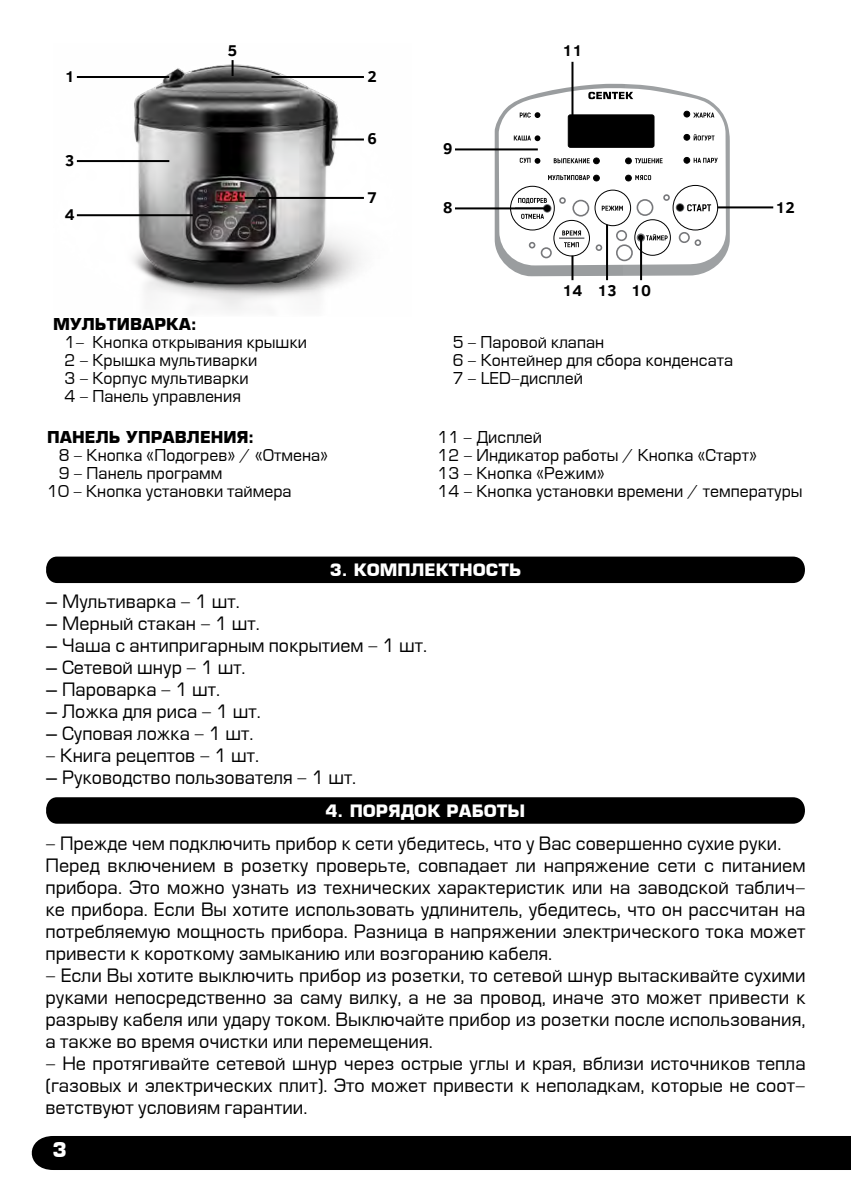
<style>
.page{position:relative;width:851px;height:1191px;background:#fff}
.page>*{position:absolute;margin:0;border:0;box-sizing:border-box;transform-origin:0 0}
.t1{font:700 20px "Europe";color:#fff}
.t2{font:18px/22px "Europe";color:#000;text-align:justify}
.t3{font:700 16.6px "Europe";color:#fff}
.t4{font:16px/18px "Europe";color:#000}
.t5{font:700 16px "Europe";color:#000}
.t6{font:700 16px "Clear Sans";color:#000}
</style>
<div class="page">
<div style="left:31px;top:1136px;width:819px;height:34px;background:#000"></div>
<div style="left:46px;top:556px;width:759px;height:27px;background:#000"></div>
<div style="left:46px;top:797px;width:759px;height:26px;background:#000"></div>
<img style="left:76px;top:60px;width:288px;height:251px">
<svg style="left:494px;top:84px;width:235px;height:192px"></svg>
<svg style="left:498px;top:88px;width:227px;height:177px"></svg>
<hr style="left:77px;top:76px;width:92px;height:2px;background:#000">
<hr style="left:455px;top:207px;width:92px;height:2px;background:#000">
<hr style="left:455px;top:148px;width:82px;height:2px;background:#000">
<hr style="left:77px;top:160px;width:92px;height:2px;background:#000">
<hr style="left:77px;top:214px;width:116px;height:2px;background:#000">
<hr style="left:271px;top:76px;width:93px;height:2px;background:#000">
<hr style="left:332px;top:138px;width:32px;height:2px;background:#000">
<hr style="left:245px;top:197px;width:119px;height:2px;background:#000">
<svg style="left:231px;top:60px;width:2px;height:16px"></svg>
<hr style="left:640px;top:239px;width:2px;height:41px;background:#000">
<hr style="left:571px;top:62px;width:2px;height:53px;background:#000">
<hr style="left:717px;top:206px;width:56px;height:2px;background:#000">
<hr style="left:606px;top:225px;width:2px;height:55px;background:#000">
<hr style="left:571px;top:256px;width:2px;height:24px;background:#000">
<p class="t6" style="left:65px;top:65px;width:11px">1</p>
<p class="t6" style="left:65px;top:149px;width:11px">3</p>
<p class="t6" style="left:65px;top:203px;width:11px">4</p>
<p class="t6" style="left:228px;top:38px;width:11px">5</p>
<p class="t6" style="left:367px;top:65px;width:11px">2</p>
<p class="t6" style="left:367px;top:127px;width:11px">6</p>
<p class="t6" style="left:367px;top:185px;width:11px">7</p>
<p class="t6" style="left:443px;top:137px;width:11px">9</p>
<p class="t6" style="left:562px;top:38px;width:21px">11</p>
<p class="t6" style="left:443px;top:196px;width:11px">8</p>
<p class="t6" style="left:775px;top:196px;width:21px">12</p>
<p class="t6" style="left:562px;top:279px;width:21px">14</p>
<p class="t6" style="left:597px;top:279px;width:21px">13</p>
<p class="t6" style="left:631px;top:279px;width:21px">10</p>
<p class="t5" style="left:53px;top:315px;width:145px">МУЛЬТИВАРКА:</p>
<p class="t4" style="left:64px;top:334px;width:244px">1- Кнопка открывания крышки<br>2 - Крышка мультиварки<br>3 - Корпус мультиварки<br>4 - Панель управления</p>
<p class="t4" style="left:452px;top:334px;width:282px">5 - Паровой клапан<br>6 - Контейнер для сбора конденсата<br>7 - LED-дисплей</p>
<p class="t5" style="left:47px;top:427px;width:208px">ПАНЕЛЬ УПРАВЛЕНИЯ:</p>
<p class="t4" style="left:59px;top:446px;width:271px">8 - Кнопка «Подогрев» / «Отмена»</p>
<p class="t4" style="left:59px;top:464px;width:165px">9 - Панель программ</p>
<p class="t4" style="left:47px;top:482px;width:246px">10 - Кнопка установки таймера</p>
<p class="t4" style="left:437px;top:428px;width:366px">11 - Дисплей<br>12 - Индикатор работы / Кнопка «Старт»<br>13 - Кнопка «Режим»<br>14 - Кнопка установки времени / температуры</p>
<p class="t3" style="left:329px;top:560px;width:193px">3. КОМПЛЕКТНОСТЬ</p>
<p class="t2" style="left:45px;top:591px;width:196px">– Мультиварка - 1 шт.</p>
<p class="t2" style="left:45px;top:613px;width:216px">– Мерный стакан - 1 шт.</p>
<p class="t2" style="left:45px;top:635px;width:383px">– Чаша с антипригарным покрытием - 1 шт.</p>
<p class="t2" style="left:45px;top:657px;width:202px">– Сетевой шнур - 1 шт.</p>
<p class="t2" style="left:45px;top:679px;width:176px">– Пароварка - 1 шт.</p>
<p class="t2" style="left:45px;top:701px;width:217px">– Ложка для риса - 1 шт.</p>
<p class="t2" style="left:45px;top:723px;width:210px">– Суповая ложка - 1 шт.</p>
<p class="t2" style="left:45px;top:745px;width:215px">- Книга рецептов - 1 шт.</p>
<p class="t2" style="left:45px;top:767px;width:312px">– Руководство пользователя - 1 шт.</p>
<p class="t3" style="left:325px;top:801px;width:201px">4. ПОРЯДОК РАБОТЫ</p>
<p class="t2" style="left:45px;top:833px;width:761px;text-align:left">- Прежде чем подключить прибор к сети убедитесь, что у Вас совершенно сухие руки.<br>Перед включением в розетку проверьте, совпадает ли напряжение сети с питанием прибора. Это можно узнать из технических характеристик или на заводской таблич&shy;ке прибора. Если Вы хотите использовать удлинитель, убедитесь, что он рассчитан на потребляемую мощность прибора. Разница в напряжении электрического тока может привести к короткому замыканию или возгоранию кабеля.</p>
<p class="t2" style="left:45px;top:965px;width:761px">- Если Вы хотите выключить прибор из розетки, то сетевой шнур вытаскивайте сухими руками непосредственно за саму вилку, а не за провод, иначе это может привести к разрыву кабеля или удару током. Выключайте прибор из розетки после использования, а также во время очистки или перемещения.</p>
<p class="t2" style="left:45px;top:1053px;width:761px">- Не протягивайте сетевой шнур через острые углы и края, вблизи источников тепла (газовых и электрических плит). Это может привести к неполадкам, которые не соот&shy;ветствуют условиям гарантии.</p>
<p class="t1" style="left:52px;top:1137px;width:16px">3</p>
</div>
